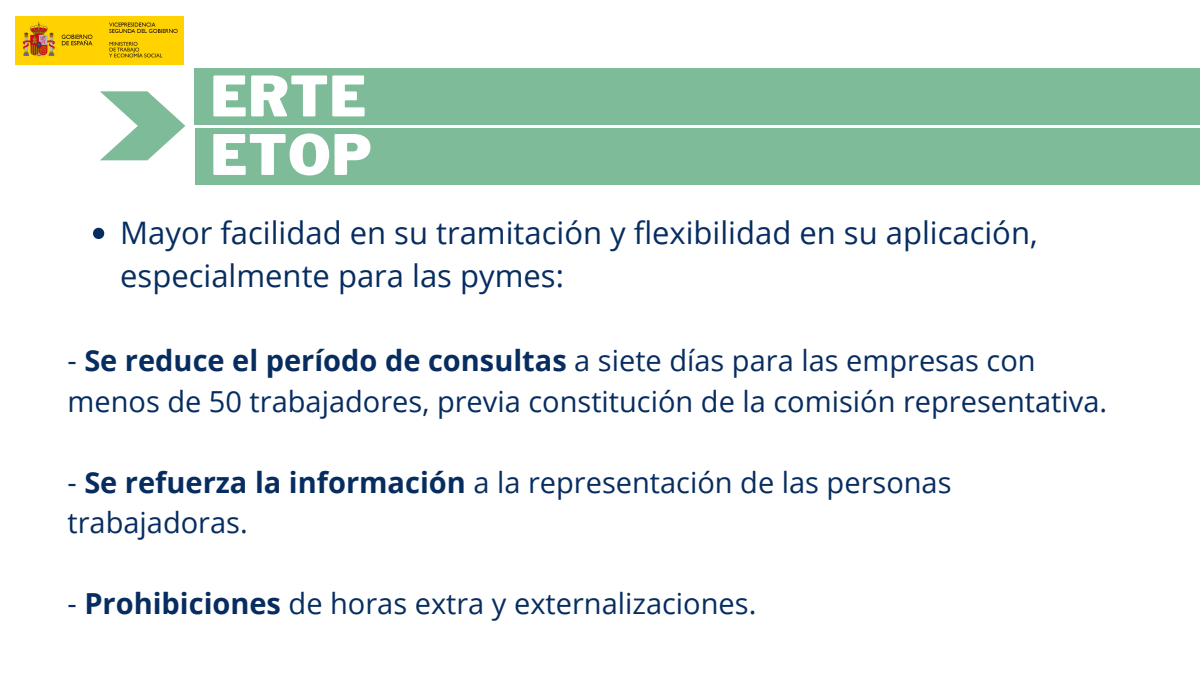
<style>
.page{position:relative;width:1200px;height:675px;background:#fff}
.page>*{position:absolute;margin:0;border:0;box-sizing:border-box;transform-origin:0 0}
.t1{font:900 55.2px/58.5px "Libre Franklin";letter-spacing:.015em;color:#fff}
.t2{font:31px/42.8px "Open Sans";color:#072d60}
.t3{font:29px/40.5px "Open Sans";color:#072d60}
.s1{font-weight:700}
</style>
<div class="page">
<div style="left:194px;top:68px;width:1006px;height:56px;background:#7ebb98"></div>
<div style="left:195px;top:128px;width:1005px;height:57px;background:#7ebb98"></div>
<svg style="left:100px;top:91px;width:85px;height:69px"></svg>
<svg style="left:93px;top:228px;width:11px;height:11px"></svg>
<img style="left:15px;top:17px;width:169px;height:48px">
<h1 class="t1" style="left:211px;top:67px;width:163px">ERTE<br>ETOP</h1>
<p class="t2" style="left:120px;top:211px;width:919px">Mayor facilidad en su tramitación y flexibilidad en su aplicación, especialmente para las pymes:</p>
<p class="t3" style="left:68px;top:340px;width:1041px">- <span class="s1">Se reduce el período de consultas</span> a siete días para las empresas con menos de 50 trabajadores, previa constitución de la comisión representativa.</p>
<p class="t3" style="left:68px;top:461px;width:886px">- <span class="s1">Se refuerza la información</span> a la representación de las personas trabajadoras.</p>
<p class="t3" style="left:68px;top:583px;width:690px">- <span class="s1">Prohibiciones</span> de horas extra y externalizaciones.</p>
</div>
